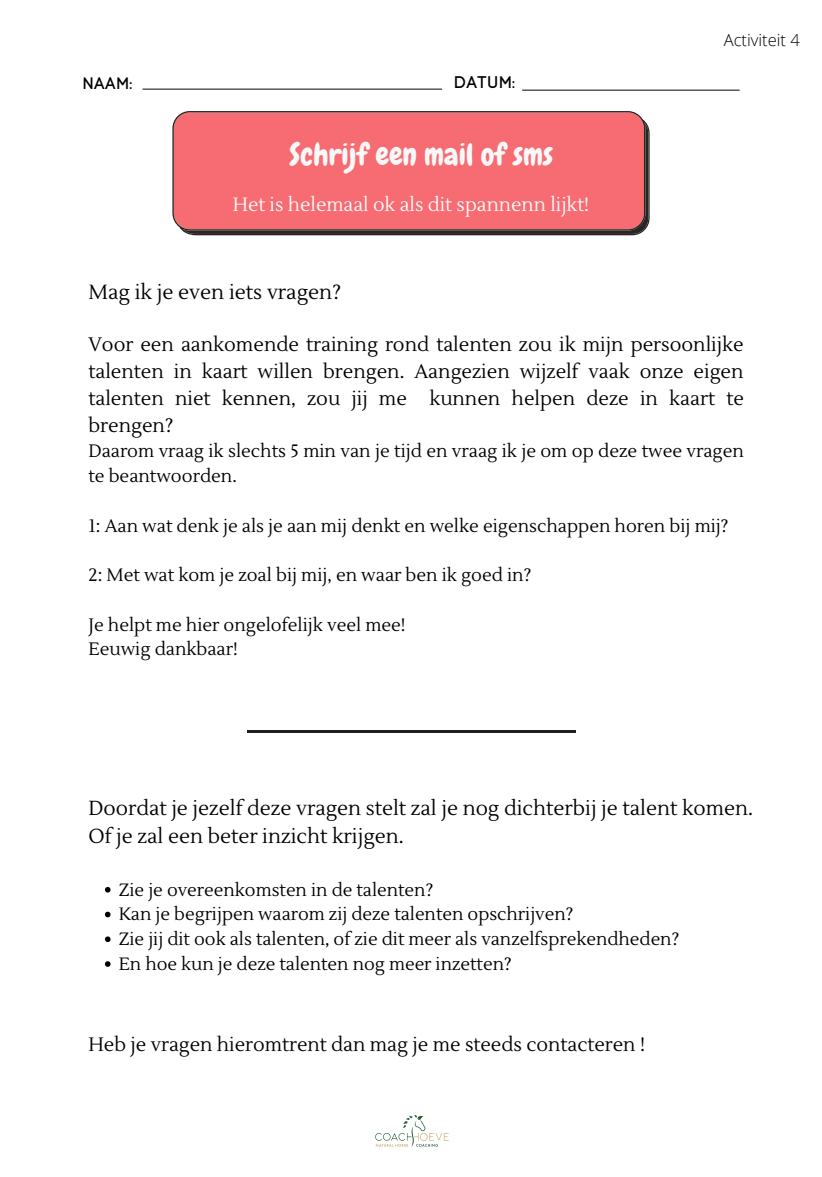
<style>
.page{position:relative;width:822px;height:1177px;background:#fff}
.page>*{position:absolute;margin:0;border:0;box-sizing:border-box;transform-origin:0 0}
.t1{font:30.5px "Chewy";color:#f8f8f8}
.t2{font:20.4px "Lustria";color:#000}
.t3{font:20.3px "Lustria";color:#000}
.t4{font:19.4px/27px "Lustria";color:#000;text-align:justify}
.t5{font:19.3px "Lustria";color:#000}
.t6{font:19.1px "Lustria";color:#fffafa}
.t7{font:17.9px/24.8px "Lustria";color:#000}
.t8{font:17.8px "Lustria";color:#000}
.t9{font:16.75px "Code Pro Normal LC";letter-spacing:.03em;color:#000}
.t10{font:300 16.55px "Open Sans";color:#000}
.t11{font:16.55px "Code Pro Normal LC";color:#000}
</style>
<div class="page">
<img style="left:375px;top:1115px;width:74px;height:32px">
<svg style="left:172px;top:111px;width:478px;height:124px;background:#e8696e"></svg>
<hr style="left:143px;top:89px;width:299px;height:1px;background:#231f20">
<hr style="left:523px;top:90px;width:216px;height:1px;background:#231f20">
<hr style="left:247px;top:730px;width:328px;height:3px;background:#231f20">
<svg style="left:105px;top:886px;width:6px;height:6px"></svg>
<svg style="left:105px;top:911px;width:6px;height:6px"></svg>
<svg style="left:105px;top:936px;width:6px;height:6px"></svg>
<svg style="left:105px;top:961px;width:6px;height:5px"></svg>
<p class="t11" style="left:82px;top:73px;width:52px">NAAM:</p>
<p class="t9" style="left:454px;top:72px;width:63px">DATUM:</p>
<p class="t1" style="left:290px;top:135px;width:265px">Schrijf een mail of sms</p>
<p class="t6" style="left:233px;top:192px;width:358px">Het is helemaal ok als dit spannenn lijkt!</p>
<p class="t10" style="left:724px;top:28px;width:78px">Activiteit 4</p>
<p class="t2" style="left:88px;top:279px;width:254px">Mag ik je even iets vragen?</p>
<p class="t4" style="left:88px;top:331px;width:657px">Voor een aankomende training rond talenten zou ik mijn persoonlijke talenten in kaart willen brengen. Aangezien wijzelf vaak onze eigen talenten niet kennen, zou jij me kunnen helpen deze in kaart te brengen?</p>
<p class="t7" style="left:88px;top:439px;width:657px">Daarom vraag ik slechts 5 min van je tijd en vraag ik je om op deze twee vragen te beantwoorden.</p>
<p class="t7" style="left:88px;top:513px;width:642px">1: Aan wat denk je als je aan mij denkt en welke eigenschappen horen bij mij?</p>
<p class="t7" style="left:88px;top:563px;width:445px">2: Met wat kom je zoal bij mij, en waar ben ik goed in?</p>
<p class="t7" style="left:88px;top:612px;width:319px">Je helpt me hier ongelofelijk veel mee!</p>
<p class="t7" style="left:88px;top:637px;width:151px">Eeuwig dankbaar!</p>
<p class="t3" style="left:88px;top:795px;width:666px">Doordat je jezelf deze vragen stelt zal je nog dichterbij je talent komen.</p>
<p class="t3" style="left:88px;top:823px;width:317px">Of je zal een beter inzicht krijgen.</p>
<p class="t8" style="left:119px;top:878px;width:316px">Zie je overeenkomsten in de talenten?</p>
<p class="t8" style="left:119px;top:903px;width:456px">Kan je begrijpen waarom zij deze talenten opschrijven?</p>
<p class="t8" style="left:119px;top:928px;width:562px">Zie jij dit ook als talenten, of zie dit meer als vanzelfsprekendheden?</p>
<p class="t8" style="left:119px;top:952px;width:395px">En hoe kun je deze talenten nog meer inzetten?</p>
<p class="t5" style="left:88px;top:1032px;width:558px">Heb je vragen hieromtrent dan mag je me steeds contacteren !</p>
</div>
